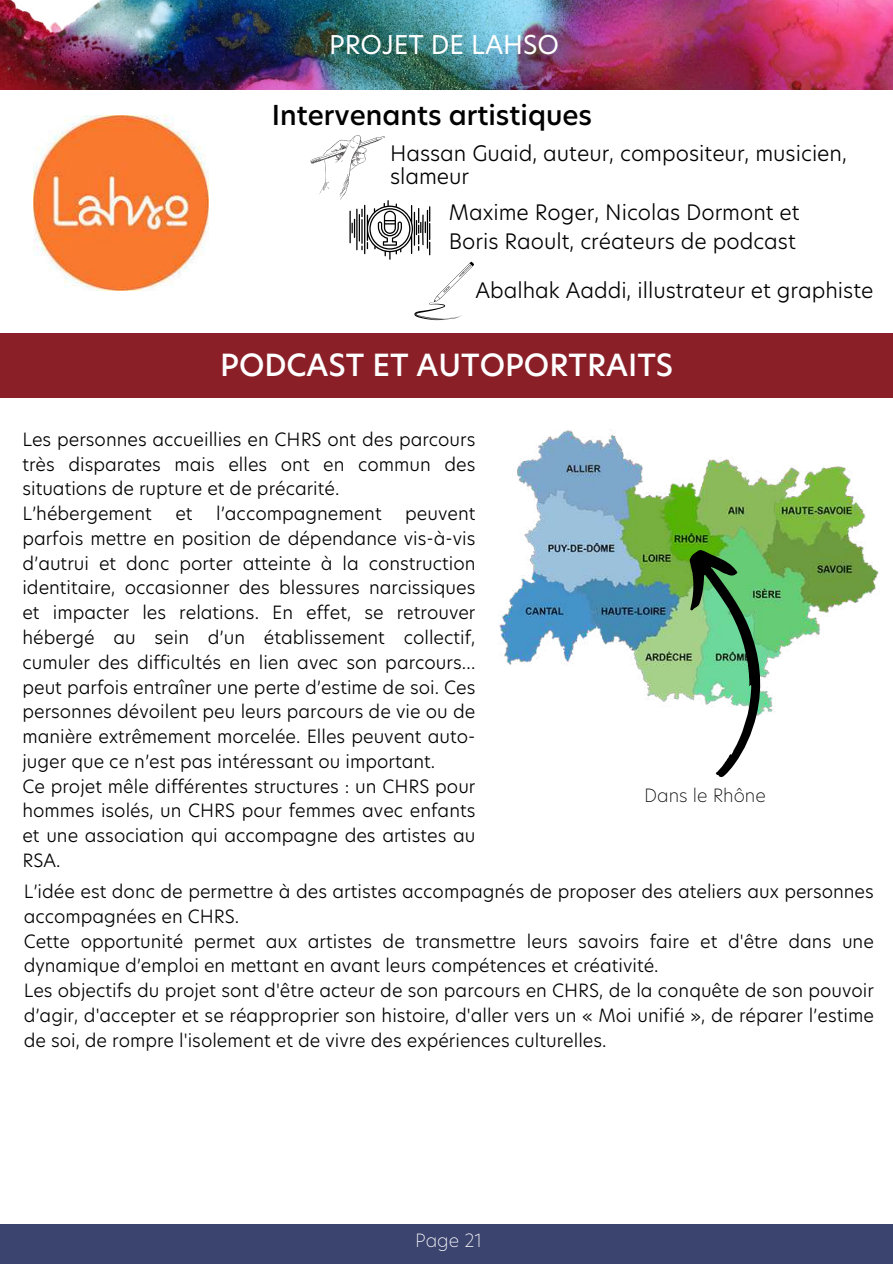
<style>
.page{position:relative;width:893px;height:1264px;background:#fff}
.page>*{position:absolute;margin:0;border:0;box-sizing:border-box;transform-origin:0 0}
.t1{font:500 30px "Hero New";color:#fff}
.t2{font:500 27px "Hero New";color:#000}
.t3{font:25.35px "Hero New";color:#fff}
.t4{font:300 21px/23.7px "Hero New";color:#000}
.t5{font:300 18px/24.8px "Hero New";color:#000}
.t6{font:200 18px "Hero New";color:#000}
.t7{font:200 18px "Hero New";color:#fff}
</style>
<div class="page">
<img style="left:498px;top:429px;width:381px;height:273px">
<svg style="left:675px;top:541px;width:105px;height:237px"></svg>
<div style="left:0;top:334px;width:892px;height:64px;background:#8a1f28"></div>
<div style="left:0;top:1224px;width:892px;height:39px;background:#3b436f"></div>
<img style="left:0;top:0;width:892px;height:89px">
<img style="left:34px;top:116px;width:174px;height:174px">
<svg style="left:310px;top:135px;width:164px;height:186px"></svg>
<h3 class="t3" style="left:329px;top:27px;width:231px">PROJET DE LAHSO</h3>
<h2 class="t2" style="left:272px;top:97px;width:322px">Intervenants artistiques</h2>
<p class="t4" style="left:390px;top:141px;width:458px">Hassan Guaid, auteur, compositeur, musicien, slameur</p>
<p class="t4" style="left:449px;top:198px;width:352px;line-height:29.2px">Maxime Roger, Nicolas Dormont et<br>Boris Raoult, créateurs de podcast</p>
<p class="t4" style="left:475px;top:278px;width:399px">Abalhak Aaddi, illustrateur et graphiste</p>
<h1 class="t1" style="left:220px;top:344px;width:454px">PODCAST ET AUTOPORTRAITS</h1>
<p class="t5" style="left:22px;top:427px;width:454px">Les personnes accueillies en CHRS ont des parcours très disparates mais elles ont en commun des situations de rupture et de précarité.<br>L’hébergement</p>
<p class="t5" style="left:175px;top:501px;width:19px">et</p>
<p class="t5" style="left:216px;top:501px;width:167px">l’accompagnement</p>
<p class="t5" style="left:22px;top:501px;width:454px;text-indent:383px">peuvent parfois mettre en position de dépendance vis-à-vis d’autrui et donc porter atteinte à la construction identitaire, occasionner des blessures narcissiques et impacter les relations. En effet, se retrouver hébergé au sein d’un établissement collectif, cumuler des difficultés en lien avec son parcours… peut parfois entraîner une perte d’estime de soi. Ces personnes dévoilent peu leurs parcours de vie ou de manière extrêmement morcelée. Elles peuvent auto&shy;juger que ce n’est pas intéressant ou important.<br>Ce projet mêle différentes structures : un CHRS pour hommes isolés, un CHRS pour femmes avec enfants et une association qui accompagne des artistes au RSA.</p>
<p class="t5" style="left:24px;top:879px;width:851px">L’idée est donc de permettre à des artistes accompagnés de proposer des ateliers aux personnes accompagnées en CHRS.<br>Cette opportunité permet aux artistes de transmettre leurs savoirs faire et d'être dans une dynamique d’emploi en mettant en avant leurs compétences et créativité.<br>Les objectifs du projet sont d'être acteur de son parcours en CHRS, de la conquête de son pouvoir d’agir, d'accepter et se réapproprier son histoire, d'aller vers un « Moi unifié », de réparer l’estime de soi, de rompre l'isolement et de vivre des expériences culturelles.</p>
<p class="t6" style="left:644px;top:783px;width:123px">Dans le Rhône</p>
<p class="t7" style="left:415px;top:1227px;width:69px">Page 21</p>
</div>
